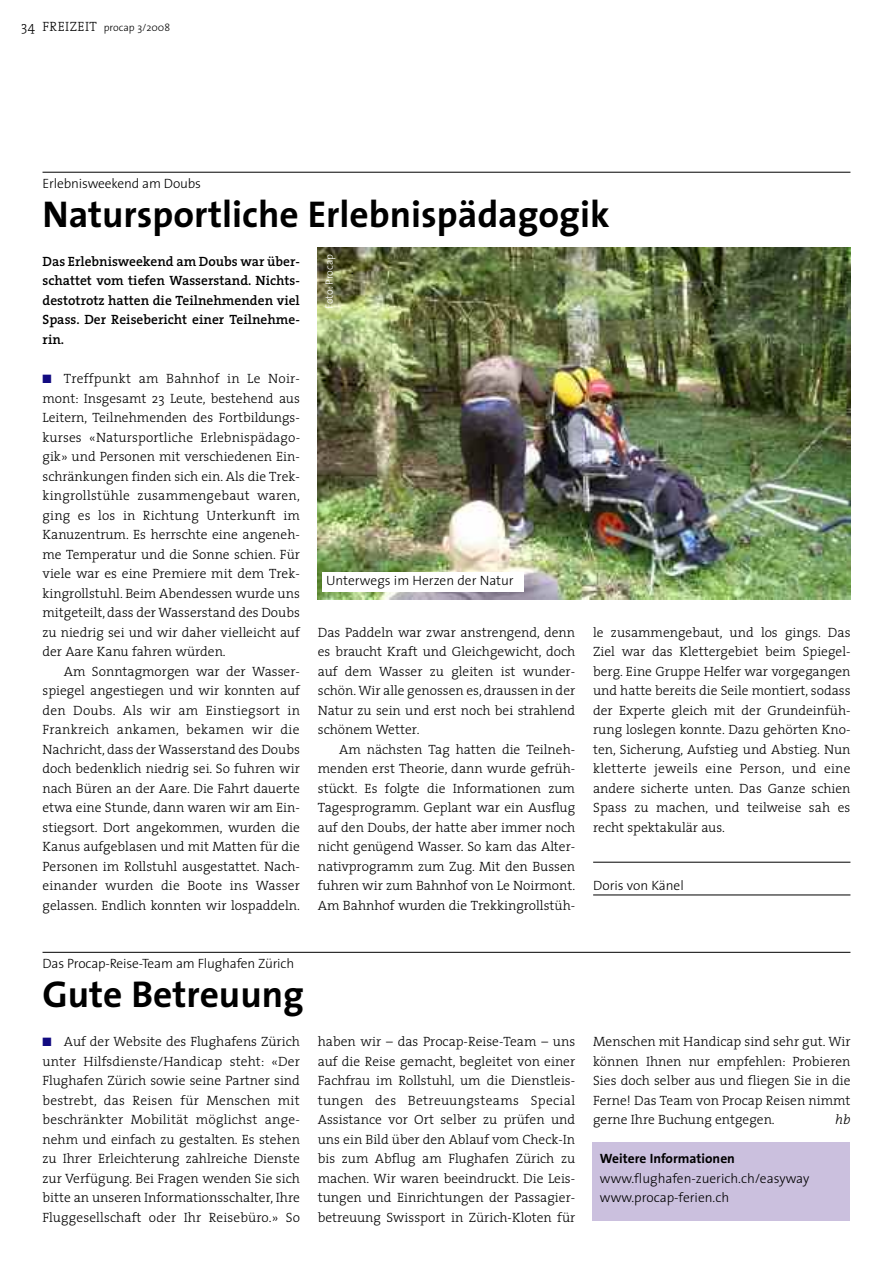
<style>
.page{position:relative;width:893px;height:1263px;background:#fff}
.page>*{position:absolute;margin:0;border:0;box-sizing:border-box;transform-origin:0 0}
.t1{font:700 37.5px "The Sans";color:#000}
.t2{font:300 13.5px/19.5px "The Serif";color:#000;text-align:justify}
.t3{font:300 13.5px/19.5px "The Sans";letter-spacing:-.01em;color:#000}
.t4{font:600 13.5px/19.5px "The Serif";color:#000;text-align:justify}
.t5{font:700 13.5px "The Sans";color:#000}
.t6{font:italic 300 13.5px "The Serif";color:#000}
.t7{font:300 10.5px "The Sans";color:#000}
.t8{font:300 10.5px "The Sans";color:#fff}
.s1{font-family:"The Serif";font-size:13.5px}
.s2{color:#120b81}
</style>
<div class="page">
<hr style="left:43px;top:172px;width:807px;height:1px;background:#000">
<hr style="left:593px;top:862px;width:257px;height:1px;background:#000">
<hr style="left:593px;top:895px;width:257px;height:1px;background:#000">
<img style="left:317px;top:248px;width:533px;height:351px">
<div style="left:322px;top:572px;width:202px;height:20px;background:#fff"></div>
<hr style="left:43px;top:952px;width:807px;height:1px;background:#000">
<div style="left:592px;top:1142px;width:258px;height:78px;background:#cbc0de"></div>
<p class="t7" style="left:21px;top:23px;width:150px"><span class="s1">34 FREIZEIT</span> procap 3/2008</p>
<p class="t3" style="left:43px;top:175px;width:160px">Erlebnisweekend am Doubs</p>
<h1 class="t1" style="left:43px;top:200px;width:569px">Natursportliche Erlebnispädagogik</h1>
<p class="t4" style="left:43px;top:253px;width:259px">Das Erlebnisweekend am Doubs war über&shy;schattet vom tiefen Wasserstand. Nichts&shy;destotrotz hatten die Teilnehmenden viel Spass. Der Reisebericht einer Teilnehme&shy;rin.</p>
<p class="t2" style="left:43px;top:370px;width:259px"><span class="s2">■</span> Treffpunkt am Bahnhof in Le Noir&shy;mont: Insgesamt 23 Leute, bestehend aus Leitern, Teilnehmenden des Fortbildungs&shy;kurses «Natursportliche Erlebnispädago&shy;gik» und Personen mit verschiedenen Ein&shy;schränkungen finden sich ein. Als die Trek&shy;kingrollstühle zusammengebaut waren, ging es los in Richtung Unterkunft im Kanuzentrum. Es herrschte eine angeneh&shy;me Temperatur und die Sonne schien. Für viele war es eine Premiere mit dem Trek&shy;kingrollstuhl. Beim Abendessen wurde uns mitgeteilt, dass der Wasserstand des Doubs zu niedrig sei und wir daher vielleicht auf der Aare Kanu fahren würden.</p>
<p class="t2" style="left:43px;top:663px;width:259px;text-indent:21px">Am Sonntagmorgen war der Wasser&shy;spiegel angestiegen und wir konnten auf den Doubs. Als wir am Einstiegsort in Frankreich ankamen, bekamen wir die Nachricht, dass der Wasserstand des Doubs doch bedenklich niedrig sei. So fuhren wir nach Büren an der Aare. Die Fahrt dauerte etwa eine Stunde, dann waren wir am Ein&shy;stiegsort. Dort angekommen, wurden die Kanus aufgeblasen und mit Matten für die Personen im Rollstuhl ausgestattet. Nach&shy;einander wurden die Boote ins Wasser gelassen. Endlich konnten wir lospaddeln.</p>
<p class="t8" style="left:325px;top:309px;width:56px;rotate:-90deg">Foto: Procap</p>
<p class="t3" style="left:326px;top:572px;width:189px">Unterwegs im Herzen der Natur</p>
<p class="t2" style="left:318px;top:624px;width:259px">Das Paddeln war zwar anstrengend, denn es braucht Kraft und Gleichgewicht, doch auf dem Wasser zu gleiten ist wunder&shy;schön. Wir alle genossen es, draussen in der Natur zu sein und erst noch bei strahlend schönem Wetter.</p>
<p class="t2" style="left:318px;top:741px;width:259px;text-indent:21px">Am nächsten Tag hatten die Teilneh&shy;menden erst Theorie, dann wurde gefrüh&shy;stückt. Es folgte die Informationen zum Tagesprogramm. Geplant war ein Ausflug auf den Doubs, der hatte aber immer noch nicht genügend Wasser. So kam das Alter&shy;nativprogramm zum Zug. Mit den Bussen fuhren wir zum Bahnhof von Le Noirmont.<br>Am Bahnhof wurden die Trekkingrollstüh-</p>
<p class="t2" style="left:593px;top:624px;width:259px">le zusammengebaut, und los gings. Das Ziel war das Klettergebiet beim Spiegel&shy;berg. Eine Gruppe Helfer war vorgegangen und hatte bereits die Seile montiert, sodass der Experte gleich mit der Grundeinfüh&shy;rung loslegen konnte. Dazu gehörten Kno&shy;ten, Sicherung, Aufstieg und Abstieg. Nun kletterte jeweils eine Person, und eine andere sicherte unten. Das Ganze schien Spass zu machen, und teilweise sah es recht spektakulär aus.</p>
<p class="t3" style="left:593px;top:877px;width:92px">Doris von Känel</p>
<p class="t3" style="left:43px;top:955px;width:253px">Das Procap-Reise-Team am Flughafen Zürich</p>
<h1 class="t1" style="left:43px;top:980px;width:263px">Gute Betreuung</h1>
<p class="t2" style="left:43px;top:1033px;width:259px"><span class="s2">■</span> Auf der Website des Flughafens Zürich unter Hilfsdienste/Handicap steht: «Der Flughafen Zürich sowie seine Partner sind bestrebt, das Reisen für Menschen mit beschränkter Mobilität möglichst ange&shy;nehm und einfach zu gestalten. Es stehen zu Ihrer Erleichterung zahlreiche Dienste zur Verfügung. Bei Fragen wenden Sie sich bitte an unseren Informationsschalter, Ihre Fluggesellschaft oder Ihr Reisebüro.» So</p>
<p class="t2" style="left:318px;top:1033px;width:259px">haben wir – das Procap-Reise-Team – uns auf die Reise gemacht, begleitet von einer Fachfrau im Rollstuhl, um die Dienstleis&shy;tungen des Betreuungsteams Special Assistance vor Ort selber zu prüfen und uns ein Bild über den Ablauf vom Check-In bis zum Abflug am Flughafen Zürich zu machen. Wir waren beeindruckt. Die Leis&shy;tungen und Einrichtungen der Passagier&shy;betreuung Swissport in Zürich-Kloten für</p>
<p class="t2" style="left:593px;top:1033px;width:259px">Menschen mit Handicap sind sehr gut. Wir können Ihnen nur empfehlen: Probieren Sies doch selber aus und fliegen Sie in die Ferne! Das Team von Procap Reisen nimmt gerne Ihre Buchung entgegen.</p>
<p class="t6" style="left:835px;top:1115px;width:17px">hb</p>
<p class="t5" style="left:600px;top:1153px;width:136px">Weitere Informationen</p>
<p class="t3" style="left:600px;top:1169px;width:211px">www.flughafen-zuerich.ch/easyway www.procap-ferien.ch</p>
</div>
